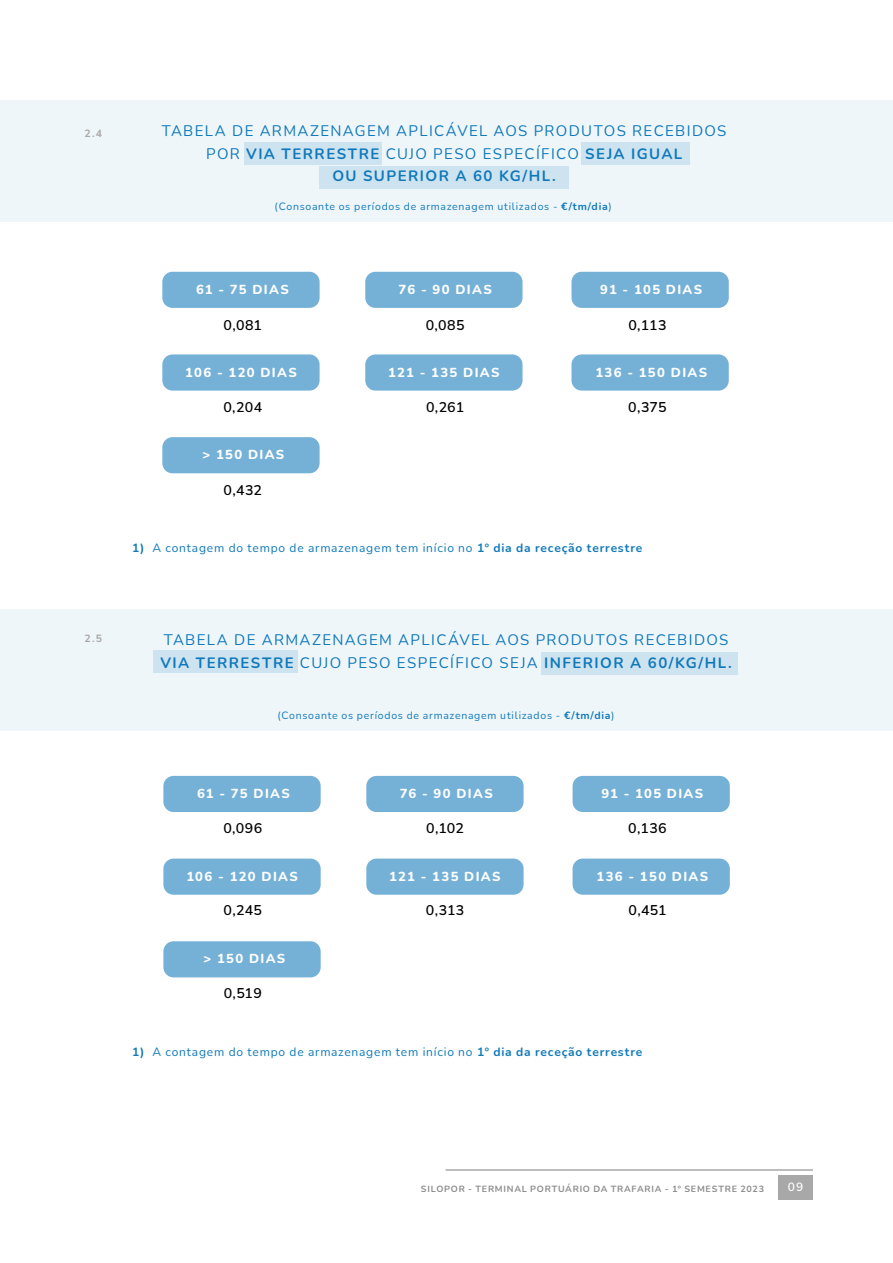
<style>
.page{position:relative;width:893px;height:1263px;background:#fff}
.page>*{position:absolute;margin:0;border:0;box-sizing:border-box;transform-origin:0 0}
.t1{font:15px/22.5px "Nunito";letter-spacing:.09em;color:#1079ba;text-align:center}
.t2{font:600 14.1px "Nunito";letter-spacing:.015em;color:#010000}
.t3{font:800 13.05px "Nunito";letter-spacing:.105em;color:#fff}
.t4{font:12px "Nunito";letter-spacing:.065em;color:#1079ba}
.t5{font:600 12px "Nunito";color:#fff}
.t6{font:10.5px "Nunito";letter-spacing:.07em;color:#1079ba}
.t7{font:700 10.5px "Nunito";color:#a7a7a6}
.t8{font:700 9px "Nunito";letter-spacing:.085em;color:#8c8c8c}
.s1{font-weight:700}
</style>
<div class="page">
<div style="left:0;top:101px;width:893px;height:121px;background:#eff6fa"></div>
<div style="left:0;top:609px;width:893px;height:121px;background:#eff6fa"></div>
<div style="left:163px;top:776px;width:158px;height:36px;background:#75b1d7;border-radius:10px"></div>
<div style="left:366px;top:776px;width:158px;height:36px;background:#75b1d7;border-radius:10px"></div>
<div style="left:573px;top:776px;width:157px;height:36px;background:#75b1d7;border-radius:10px"></div>
<div style="left:163px;top:858px;width:158px;height:37px;background:#75b1d7;border-radius:10px"></div>
<div style="left:366px;top:858px;width:158px;height:37px;background:#75b1d7;border-radius:10px"></div>
<div style="left:573px;top:858px;width:157px;height:37px;background:#75b1d7;border-radius:10px"></div>
<div style="left:163px;top:941px;width:158px;height:36px;background:#75b1d7;border-radius:10px"></div>
<div style="left:244px;top:142px;width:138px;height:22px;background:#cde3f0"></div>
<div style="left:582px;top:142px;width:108px;height:22px;background:#cde3f0"></div>
<div style="left:319px;top:166px;width:250px;height:23px;background:#cde3f0"></div>
<div style="left:162px;top:272px;width:158px;height:36px;background:#75b1d7;border-radius:10px"></div>
<div style="left:365px;top:272px;width:157px;height:36px;background:#75b1d7;border-radius:10px"></div>
<div style="left:571px;top:272px;width:158px;height:36px;background:#75b1d7;border-radius:10px"></div>
<div style="left:162px;top:354px;width:158px;height:37px;background:#75b1d7;border-radius:10px"></div>
<div style="left:365px;top:354px;width:157px;height:37px;background:#75b1d7;border-radius:10px"></div>
<div style="left:571px;top:354px;width:158px;height:37px;background:#75b1d7;border-radius:10px"></div>
<div style="left:162px;top:437px;width:158px;height:36px;background:#75b1d7;border-radius:10px"></div>
<div style="left:153px;top:650px;width:144px;height:23px;background:#cde3f0"></div>
<div style="left:541px;top:652px;width:196px;height:23px;background:#cde3f0"></div>
<hr style="left:446px;top:1169px;width:367px;height:2px;background:#a8a8a8">
<div style="left:778px;top:1175px;width:35px;height:25px;background:#a8a8a8"></div>
<p class="t7" style="left:84px;top:126px;width:19px">2.4</p>
<p class="t7" style="left:84px;top:631px;width:19px">2.5</p>
<p class="t1" style="left:162px;top:119px;width:566px">TABELA DE ARMAZENAGEM APLICÁVEL AOS PRODUTOS RECEBIDOS<br>POR <span class="s1">VIA TERRESTRE</span> CUJO PESO ESPECÍFICO <span class="s1">SEJA IGUAL<br>OU SUPERIOR A 60 KG/HL.</span></p>
<p class="t6" style="left:275px;top:199px;width:339px">(Consoante os períodos de armazenagem utilizados - <span class="s1">€/tm/dia</span>)</p>
<p class="t3" style="left:196px;top:280px;width:94px">61 - 75 DIAS</p>
<p class="t3" style="left:399px;top:280px;width:95px">76 - 90 DIAS</p>
<p class="t3" style="left:600px;top:280px;width:103px">91 - 105 DIAS</p>
<p class="t2" style="left:224px;top:315px;width:40px">0,081</p>
<p class="t2" style="left:426px;top:315px;width:40px">0,085</p>
<p class="t2" style="left:628px;top:315px;width:40px">0,113</p>
<p class="t3" style="left:185px;top:363px;width:113px">106 - 120 DIAS</p>
<p class="t3" style="left:388px;top:363px;width:113px">121 - 135 DIAS</p>
<p class="t3" style="left:595px;top:363px;width:113px">136 - 150 DIAS</p>
<p class="t2" style="left:223px;top:398px;width:40px">0,204</p>
<p class="t2" style="left:426px;top:398px;width:40px">0,261</p>
<p class="t2" style="left:628px;top:398px;width:40px">0,375</p>
<p class="t3" style="left:202px;top:445px;width:83px">&gt; 150 DIAS</p>
<p class="t2" style="left:224px;top:480px;width:40px">0,432</p>
<p class="t4" style="left:132px;top:539px;width:512px"><span class="s1">1)</span> A contagem do tempo de armazenagem tem início no <span class="s1">1º dia da receção terrestre</span></p>
<p class="t1" style="left:160px;top:628px;width:573px;text-align:left">TABELA DE ARMAZENAGEM APLICÁVEL AOS PRODUTOS RECEBIDOS<br><span class="s1">VIA TERRESTRE</span> CUJO PESO ESPECÍFICO SEJA <span class="s1">INFERIOR A 60/KG/HL.</span></p>
<p class="t6" style="left:277px;top:708px;width:339px">(Consoante os períodos de armazenagem utilizados - <span class="s1">€/tm/dia</span>)</p>
<p class="t3" style="left:197px;top:784px;width:94px">61 - 75 DIAS</p>
<p class="t3" style="left:400px;top:784px;width:95px">76 - 90 DIAS</p>
<p class="t3" style="left:601px;top:784px;width:103px">91 - 105 DIAS</p>
<p class="t2" style="left:223px;top:818px;width:40px">0,096</p>
<p class="t2" style="left:426px;top:818px;width:39px">0,102</p>
<p class="t2" style="left:628px;top:818px;width:40px">0,136</p>
<p class="t3" style="left:186px;top:867px;width:113px">106 - 120 DIAS</p>
<p class="t3" style="left:389px;top:867px;width:113px">121 - 135 DIAS</p>
<p class="t3" style="left:596px;top:867px;width:113px">136 - 150 DIAS</p>
<p class="t2" style="left:224px;top:900px;width:40px">0,245</p>
<p class="t2" style="left:426px;top:900px;width:40px">0,313</p>
<p class="t2" style="left:628px;top:900px;width:40px">0,451</p>
<p class="t3" style="left:203px;top:950px;width:83px">&gt; 150 DIAS</p>
<p class="t2" style="left:224px;top:983px;width:40px">0,519</p>
<p class="t4" style="left:132px;top:1043px;width:512px"><span class="s1">1)</span> A contagem do tempo de armazenagem tem início no <span class="s1">1º dia da receção terrestre</span></p>
<p class="t8" style="left:421px;top:1182px;width:345px">SILOPOR - TERMINAL PORTUÁRIO DA TRAFARIA - 1º SEMESTRE 2023</p>
<p class="t5" style="left:788px;top:1178px;width:17px">09</p>
</div>
